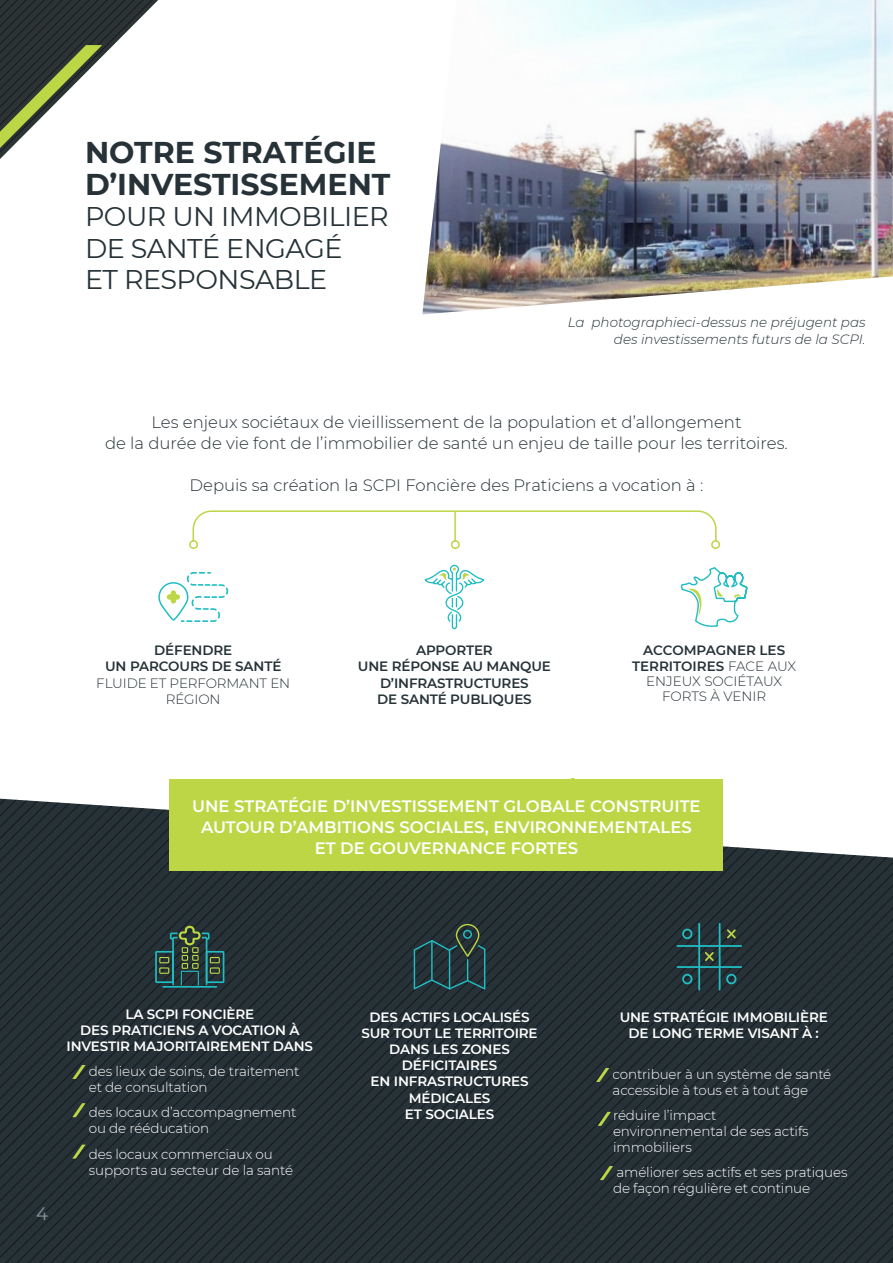
<style>
.page{position:relative;width:893px;height:1263px;background:#fff}
.page>*{position:absolute;margin:0;border:0;box-sizing:border-box;transform-origin:0 0}
.t1{font:700 30px "Montserrat";color:#263237}
.t2{font:27px/31.5px "Montserrat";letter-spacing:-.02em;color:#263237}
.t3{font:18px "Montserrat";color:#8b98a0}
.t4{font:300 16.5px/21px "Montserrat";color:#263237;text-align:center}
.t5{font:600 16.5px/21px "Montserrat";color:#fff;text-align:center}
.t6{font:300 13.5px/16.2px "Montserrat";letter-spacing:-.01em;color:#fff}
.t7{font:600 13.5px/16.2px "Montserrat";letter-spacing:-.01em;color:#fff;text-align:center}
.t8{font:300 13.5px/15.3px "Montserrat";letter-spacing:-.01em;color:#263237;text-align:center}
.t9{font:italic 300 13.5px "Montserrat";color:#263237}
.t10{font:600 13.5px/16.2px "Montserrat";letter-spacing:-.01em;color:#263237;text-align:center}
.s1{font-weight:600}
</style>
<div class="page">
<img style="left:422px;top:0;width:471px;height:314px">
<img style="left:0;top:0;width:158px;height:159px">
<svg style="left:0;top:45px;width:103px;height:108px"></svg>
<svg style="left:0;top:799px;width:893px;height:464px;background:#293439"></svg>
<svg style="left:192px;top:510px;width:525px;height:32px"></svg>
<div style="left:189px;top:540px;width:9px;height:9px;border:2px solid #bcd646;border-radius:50%"></div>
<div style="left:451px;top:540px;width:9px;height:9px;border:2px solid #bcd646;border-radius:50%"></div>
<div style="left:711px;top:540px;width:9px;height:9px;border:2px solid #bcd646;border-radius:50%"></div>
<svg style="left:680px;top:568px;width:68px;height:59px"></svg>
<svg style="left:424px;top:564px;width:61px;height:66px"></svg>
<svg style="left:158px;top:572px;width:71px;height:50px"></svg>
<svg style="left:155px;top:926px;width:69px;height:59px;background:#314f45"></svg>
<hr style="left:162px;top:986px;width:55px;height:2px;background:#21bdc2">
<svg style="left:68px;top:1065px;width:22px;height:14px"></svg>
<svg style="left:68px;top:1103px;width:22px;height:14px"></svg>
<svg style="left:68px;top:1144px;width:22px;height:14px"></svg>
<svg style="left:414px;top:924px;width:71px;height:65px;background:#273f40"></svg>
<div style="left:463px;top:930px;width:9px;height:9px;border:2px solid #21bdc2;border-radius:50%"></div>
<hr style="left:698px;top:924px;width:2px;height:66px;background:#21bdc2">
<hr style="left:719px;top:924px;width:1px;height:66px;background:#21bdc2">
<hr style="left:677px;top:945px;width:64px;height:2px;background:#21bdc2">
<hr style="left:677px;top:966px;width:64px;height:2px;background:#21bdc2">
<div style="left:682px;top:929px;width:10px;height:10px;border:2px solid #21bdc2;border-radius:50%"></div>
<div style="left:682px;top:974px;width:10px;height:10px;border:2px solid #21bdc2;border-radius:50%"></div>
<div style="left:726px;top:974px;width:10px;height:10px;border:2px solid #21bdc2;border-radius:50%"></div>
<svg style="left:703px;top:950px;width:12px;height:13px"></svg>
<svg style="left:725px;top:928px;width:12px;height:12px"></svg>
<svg style="left:592px;top:1068px;width:22px;height:14px"></svg>
<div style="left:170px;top:779px;width:553px;height:92px;background:#bcd646"></div>
<svg style="left:593px;top:1112px;width:22px;height:14px"></svg>
<svg style="left:596px;top:1166px;width:21px;height:14px"></svg>
<p class="t1" style="left:85px;top:131px;width:293px">NOTRE STRATÉGIE</p>
<p class="t1" style="left:85px;top:162px;width:307px">D’INVESTISSEMENT</p>
<p class="t2" style="left:85px;top:200px;width:305px">POUR UN IMMOBILIER</p>
<p class="t2" style="left:85px;top:231px;width:259px">DE SANTÉ ENGAGÉ<br>ET RESPONSABLE</p>
<p class="t9" style="left:568px;top:313px;width:299px">La photographieci-dessus ne préjugent pas</p>
<p class="t9" style="left:614px;top:330px;width:253px">des investissements futurs de la SCPI.</p>
<p class="t4" style="left:105px;top:411px;width:684px">Les enjeux sociétaux de vieillissement de la population et d’allongement<br>de la durée de vie font de l’immobilier de santé un enjeu de taille pour les territoires.</p>
<p class="t4" style="left:190px;top:474px;width:515px">Depuis sa création la SCPI Foncière des Praticiens a vocation à :</p>
<p class="t8" style="left:96px;top:642px;width:195px;line-height:16.2px"><span class="s1">DÉFENDRE<br>UN PARCOURS DE SANTÉ<br></span>FLUIDE ET PERFORMANT EN<br>RÉGION</p>
<p class="t10" style="left:358px;top:642px;width:194px">APPORTER<br>UNE RÉPONSE AU MANQUE<br>D’INFRASTRUCTURES<br>DE SANTÉ PUBLIQUES</p>
<p class="t8" style="left:632px;top:642px;width:166px"><span class="s1">ACCOMPAGNER LES<br>TERRITOIRES</span> FACE AUX<br>ENJEUX SOCIÉTAUX<br>FORTS À VENIR</p>
<p class="t5" style="left:192px;top:795px;width:510px">UNE STRATÉGIE D’INVESTISSEMENT GLOBALE CONSTRUITE<br>AUTOUR D’AMBITIONS SOCIALES, ENVIRONNEMENTALES</p>
<p class="t5" style="left:315px;top:837px;width:265px">ET DE GOUVERNANCE FORTES</p>
<h3 class="t3" style="left:36px;top:1201px;width:13px">4</h3>
<p class="t7" style="left:66px;top:1005px;width:248px">LA SCPI FONCIÈRE<br>DES PRATICIENS A VOCATION À<br>INVESTIR MAJORITAIREMENT DANS</p>
<p class="t6" style="left:89px;top:1062px;width:212px">des lieux de soins, de traitement et de consultation</p>
<p class="t6" style="left:89px;top:1104px;width:209px">des locaux d’accompagnement ou de rééducation</p>
<p class="t6" style="left:89px;top:1145px;width:206px">des locaux commerciaux ou supports au secteur de la santé</p>
<p class="t7" style="left:361px;top:1008px;width:178px">DES ACTIFS LOCALISÉS<br>SUR TOUT LE TERRITOIRE<br>DANS LES ZONES<br>DÉFICITAIRES<br>EN INFRASTRUCTURES<br>MÉDICALES<br>ET SOCIALES</p>
<p class="t7" style="left:620px;top:1008px;width:210px">UNE STRATÉGIE IMMOBILIÈRE<br>DE LONG TERME VISANT À :</p>
<p class="t6" style="left:613px;top:1065px;width:220px">contribuer à un système de santé accessible à tous et à tout âge</p>
<p class="t6" style="left:613px;top:1106px;width:197px">réduire l’impact environnemental de ses actifs immobiliers</p>
<p class="t6" style="left:613px;top:1163px;width:236px">améliorer ses actifs et ses pratiques de façon régulière et continue</p>
</div>
